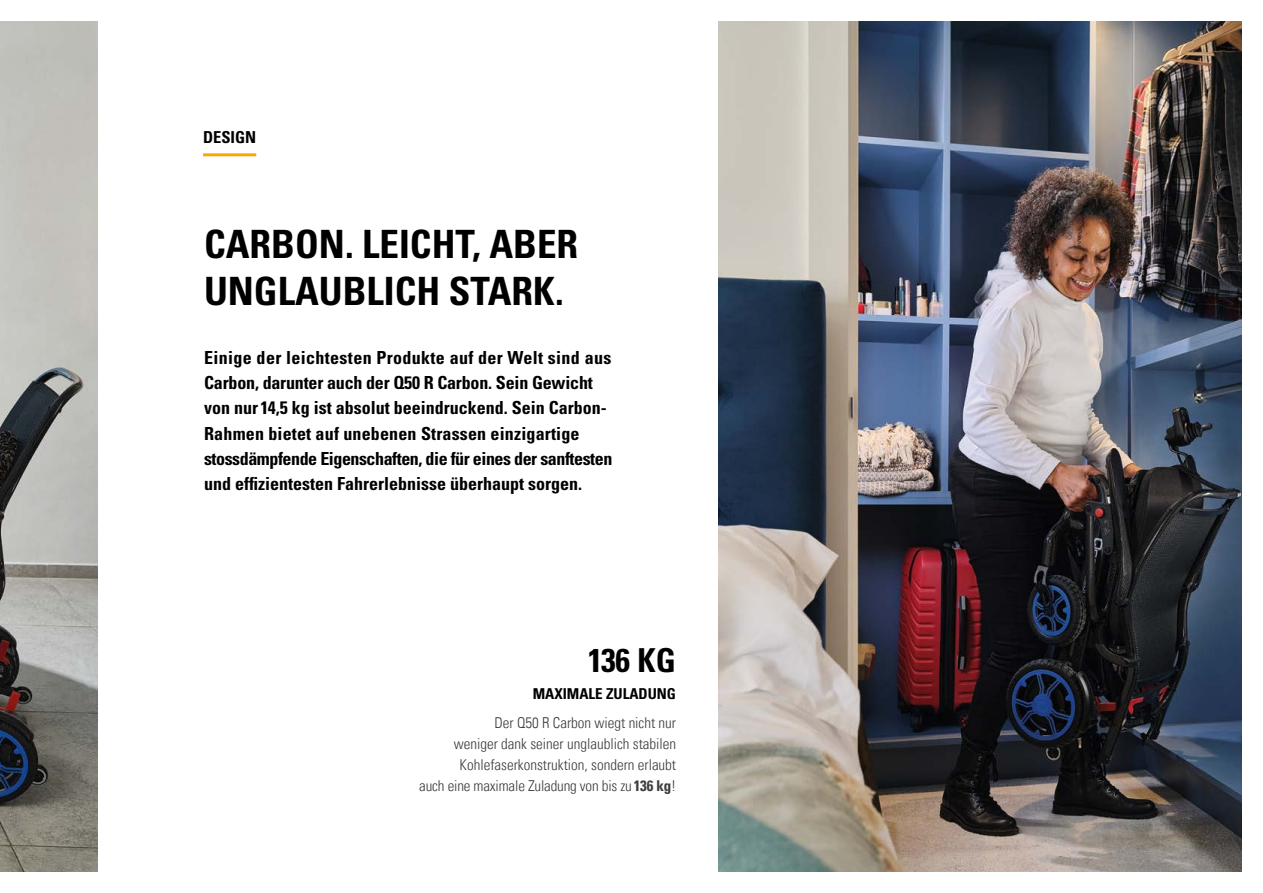
<style>
.page{position:relative;width:1263px;height:893px;background:#fff}
.page>*{position:absolute;margin:0;border:0;box-sizing:border-box;transform-origin:0 0}
.t1{font:700 condensed 39px/46.8px "Univers LT Std";color:#000}
.t2{font:700 condensed 33px "Univers LT Std";color:#000}
.t3{font:700 condensed 18px/25.2px "Univers LT Std";color:#000}
.t4{font:700 condensed 16.5px "Univers LT Std";color:#000}
.t5{font:15px/21px "Univers Com 47 Light Cond";color:#3c3c3b;text-align:right}
.t6{font:700 condensed 15px "Univers LT Std";color:#000}
.s1{font-family:"Univers Com 67 Bold Cond"}
</style>
<div class="page">
<img style="left:0;top:21px;width:98px;height:851px">
<img style="left:719px;top:21px;width:523px;height:851px">
<hr style="left:203px;top:153px;width:53px;height:3px;background:#f8a800">
<p class="t4" style="left:203px;top:127px;width:55px">DESIGN</p>
<h1 class="t1" style="left:204px;top:221px;width:376px">CARBON. LEICHT, ABER<br>UNGLAUBLICH STARK.</h1>
<p class="t3" style="left:204px;top:345px;width:410px">Einige der leichtesten Produkte auf der Welt sind aus Carbon, darunter auch der Q50 R Carbon. Sein Gewicht von nur 14,5 kg ist absolut beeindruckend. Sein Carbon-Rahmen bietet auf unebenen Strassen einzigartige stossdämpfende Eigenschaften, die für eines der sanftesten und effizientesten Fahrerlebnisse überhaupt sorgen.</p>
<h2 class="t2" style="left:588px;top:640px;width:90px">136 KG</h2>
<p class="t6" style="left:533px;top:684px;width:145px">MAXIMALE ZULADUNG</p>
<p class="t5" style="left:419px;top:712px;width:258px">Der Q50 R Carbon wiegt nicht nur<br>weniger dank seiner unglaublich stabilen Kohlefaserkonstruktion, sondern erlaubt<br>auch eine maximale Zuladung von bis zu <span class="s1">136 kg</span>!</p>
</div>
